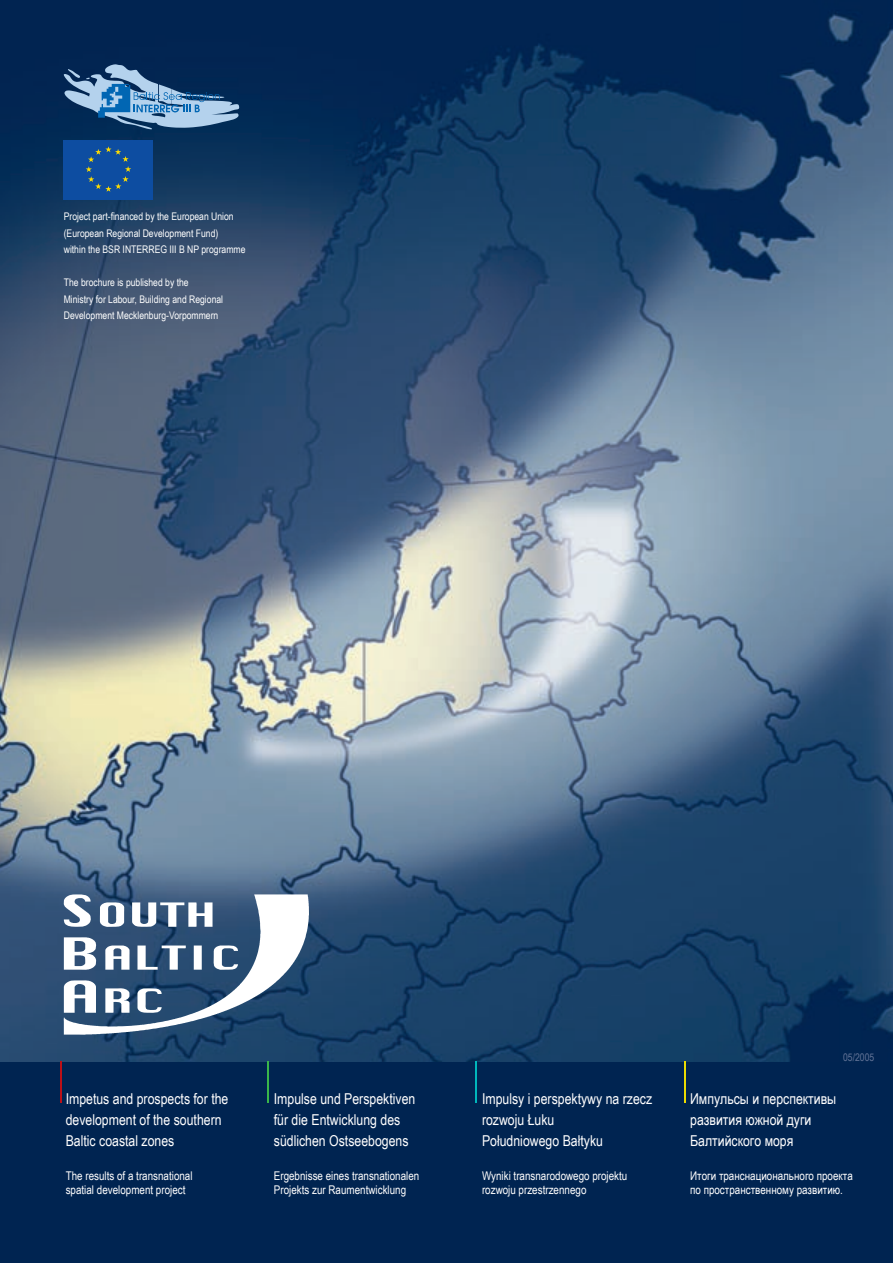
<style>
.page{position:relative;width:893px;height:1263px;background:#fff}
.page>*{position:absolute;margin:0;border:0;box-sizing:border-box;transform-origin:0 0}
.t1{font:15px/21px "Arial Narrow";color:#fff}
.t2{font:12px/13.5px "Arial Narrow";color:#fff}
.t3{font:10.5px/16.5px "Arial Narrow";color:#fff}
.t4{font:10.5px "Arial Narrow";color:#627396}
</style>
<div class="page">
<div style="left:0;top:1061px;width:893px;height:202px;background:#002451"></div>
<img style="left:0;top:0;width:893px;height:1061px">
<div style="left:64px;top:140px;width:89px;height:59px;background:#0d4da1"></div>
<svg style="left:86px;top:146px;width:45px;height:46px"></svg>
<svg style="left:64px;top:894px;width:245px;height:141px"></svg>
<hr style="left:60px;top:1061px;width:2px;height:42px;background:#bb1018">
<hr style="left:267px;top:1061px;width:2px;height:42px;background:#3ab54a">
<hr style="left:475px;top:1061px;width:2px;height:42px;background:#00b6bc">
<hr style="left:685px;top:1061px;width:1px;height:42px;background:#ebdb01">
<svg style="left:64px;top:64px;width:175px;height:65px;background:#487199"></svg>
<p class="t3" style="left:64px;top:208px;width:183px">Project part-financed by the European Union (European Regional Development Fund)<br>within the BSR INTERREG III B NP programme</p>
<p class="t3" style="left:64px;top:274px;width:161px">The brochure is published by the<br>Ministry for Labour, Building and Regional<br>Development Mecklenburg-Vorpommern</p>
<p class="t1" style="left:66px;top:1087px;width:164px">Impetus and prospects for the development of the southern<br>Baltic coastal zones</p>
<p class="t2" style="left:66px;top:1168px;width:128px">The results of a transnational spatial development project</p>
<p class="t1" style="left:274px;top:1087px;width:143px">Impulse und Perspektiven für die Entwicklung des südlichen Ostseebogens</p>
<p class="t2" style="left:274px;top:1168px;width:147px">Ergebnisse eines transnationalen<br>Projekts zur Raumentwicklung</p>
<p class="t1" style="left:482px;top:1087px;width:172px">Impulsy i perspektywy na rzecz rozwoju Łuku<br>Południowego Bałtyku</p>
<p class="t2" style="left:482px;top:1169px;width:147px">Wyniki transnarodowego projektu rozwoju przestrzennego</p>
<p class="t4" style="left:843px;top:1050px;width:33px">05/2005</p>
<p class="t1" style="left:690px;top:1087px;width:148px">Импульсы и перспективы развития южной дуги<br>Балтийского моря</p>
<p class="t2" style="left:690px;top:1169px;width:164px">Итоги транснационального проекта по пространственному развитию.</p>
</div>
